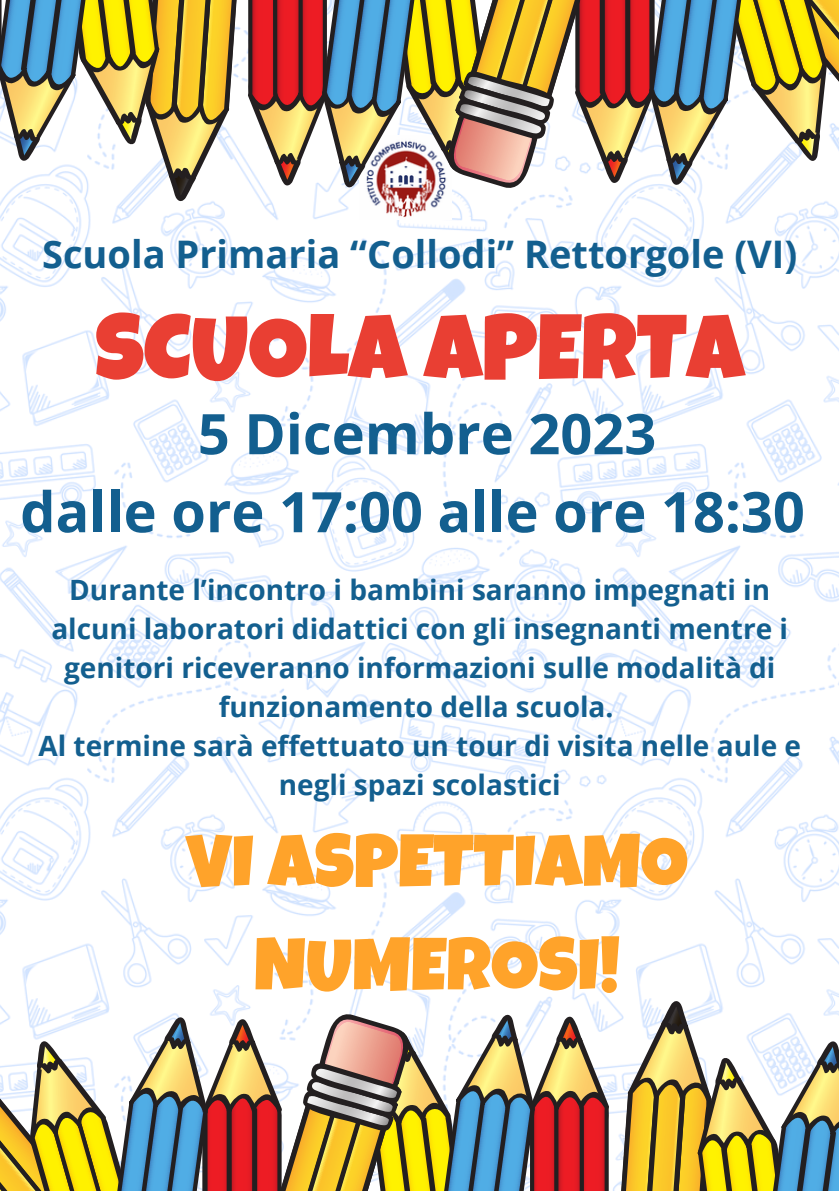
<style>
.page{position:relative;width:839px;height:1191px;background:#fff}
.page>*{position:absolute;margin:0;border:0;box-sizing:border-box;transform-origin:0 0}
.t1{font:92px "Luckiest Guy";color:#e93f33}
.t2{font:74px "Luckiest Guy";color:#ffa32a}
.t3{font:700 56px "Open Sans";color:#135f8f}
.t4{font:700 38px "Open Sans";color:#135f8f}
.t5{font:700 28px/39px "Open Sans";color:#135f8f;text-align:center}
</style>
<div class="page">
<img style="left:0;top:203px;width:838px;height:796px">
<svg style="left:0;top:999px;width:838px;height:192px"></svg>
<img style="left:359px;top:203px;width:92px;height:17px">
<svg style="left:0;top:0;width:838px;height:203px"></svg>
<p class="t4" style="left:42px;top:227px;width:756px">Scuola Primaria “Collodi” Rettorgole (VI)</p>
<p class="t1" style="left:95px;top:314px;width:650px">SCUOLA APERTA</p>
<p class="t3" style="left:198px;top:394px;width:460px">5 Dicembre 2023</p>
<p class="t3" style="left:20px;top:472px;width:786px">dalle ore 17:00 alle ore 18:30</p>
<p class="t5" style="left:51px;top:570px;width:738px">Durante l’incontro i bambini saranno impegnati in alcuni laboratori didattici con gli insegnanti mentre i genitori riceveranno informazioni sulle modalità di funzionamento della scuola.</p>
<p class="t5" style="left:38px;top:726px;width:764px">Al termine sarà effettuato un tour di visita nelle aule e negli spazi scolastici</p>
<p class="t2" style="left:186px;top:834px;width:503px">VI ASPETTIAMO</p>
<p class="t2" style="left:254px;top:938px;width:368px">NUMEROSI!</p>
</div>
